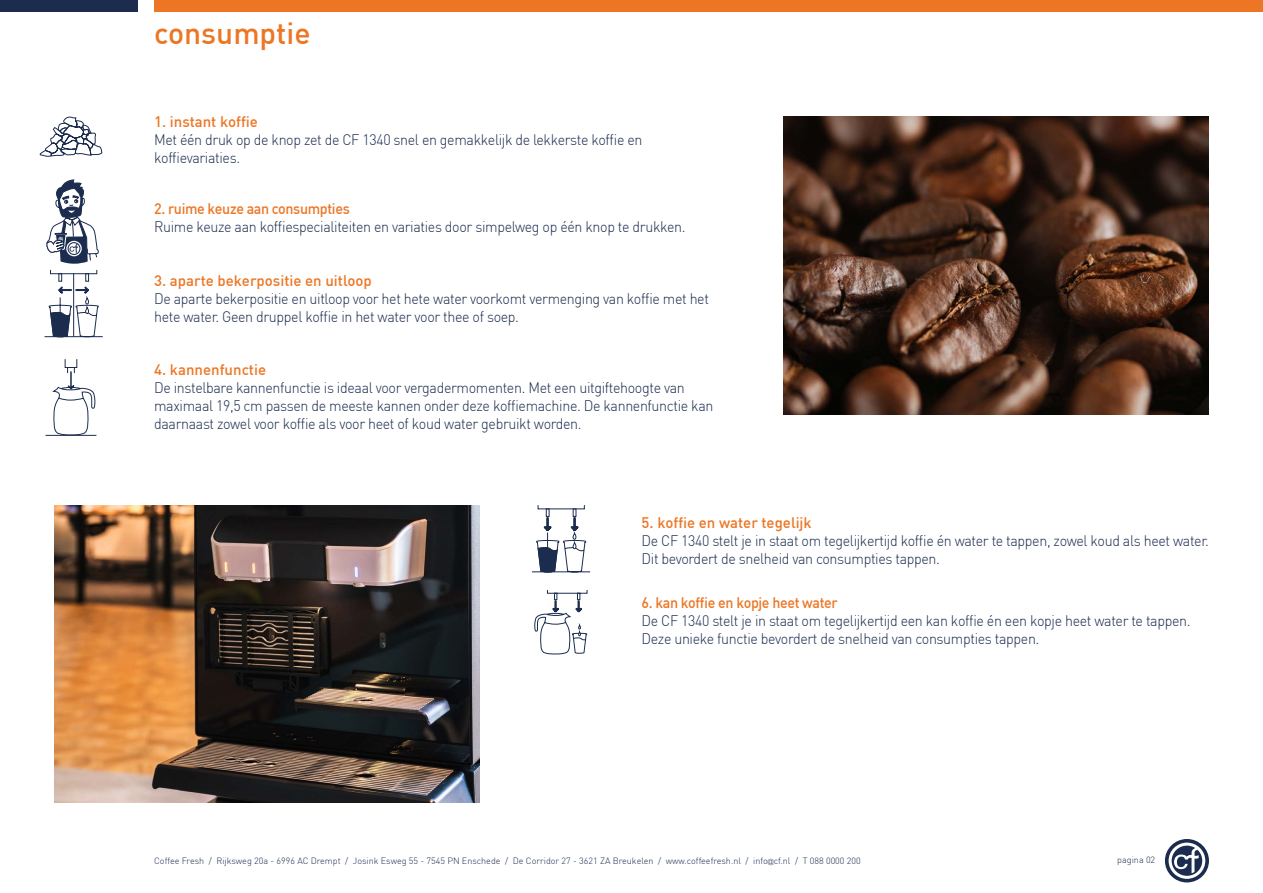
<style>
.page{position:relative;width:1263px;height:893px;background:#fff}
.page>*{position:absolute;margin:0;border:0;box-sizing:border-box;transform-origin:0 0}
.t1{font:500 30px "DIN Pro";color:#ec7624}
.t2{font:300 15px/18px "DIN Pro";letter-spacing:-.025em;color:#1b2c4e;scale:.95 1}
.t3{font:500 15px "DIN Pro";color:#ec7624}
.t4{font:500 15px "DIN Pro";letter-spacing:-.025em;color:#ec7624;scale:.95 1}
.t5{font:300 9px "DIN Pro";color:#1b2c4e}
.s1{font-family:"Gill Sans";font-size:7.5px}
</style>
<div class="page">
<div style="left:154px;top:0;width:1109px;height:11px;background:#ec7624"></div>
<div style="left:0;top:0;width:138px;height:11px;background:#1b2c4e"></div>
<svg style="left:1165px;top:839px;width:44px;height:43px"></svg>
<img style="left:783px;top:117px;width:426px;height:297px">
<img style="left:54px;top:505px;width:425px;height:298px">
<svg style="left:532px;top:505px;width:59px;height:68px"></svg>
<svg style="left:44px;top:180px;width:59px;height:157px"></svg>
<svg style="left:52px;top:359px;width:44px;height:76px"></svg>
<hr style="left:46px;top:435px;width:50px;height:1px;background:#1b2c4e">
<svg style="left:534px;top:590px;width:54px;height:65px"></svg>
<svg style="left:39px;top:116px;width:64px;height:41px"></svg>
<h1 class="t1" style="left:154px;top:14px;width:158px">consumptie</h1>
<p class="t3" style="left:154px;top:112px;width:105px">1. instant koffie</p>
<p class="t2" style="left:154px;top:131px;width:515px">Met één druk op de knop zet de CF 1340 snel en gemakkelijk de lekkerste koffie en koffievariaties.</p>
<p class="t4" style="left:154px;top:199px;width:207px">2. ruime keuze aan consumpties</p>
<p class="t2" style="left:154px;top:217px;width:561px">Ruime keuze aan koffiespecialiteiten en variaties door simpelweg op één knop te drukken.</p>
<p class="t3" style="left:154px;top:271px;width:219px">3. aparte bekerpositie en uitloop</p>
<p class="t2" style="left:154px;top:290px;width:585px">De aparte bekerpositie en uitloop voor het hete water voorkomt vermenging van koffie met het hete water. Geen druppel koffie in het water voor thee of soep.</p>
<p class="t3" style="left:154px;top:360px;width:113px">4. kannenfunctie</p>
<p class="t2" style="left:154px;top:378px;width:590px">De instelbare kannenfunctie is ideaal voor vergadermomenten. Met een uitgiftehoogte van maximaal 19,5 cm passen de meeste kannen onder deze koffiemachine. De kannenfunctie kan daarnaast zowel voor koffie als voor heet of koud water gebruikt worden.</p>
<p class="t3" style="left:641px;top:512px;width:172px">5. koffie en water tegelijk</p>
<p class="t2" style="left:641px;top:531px;width:599px">De CF 1340 stelt je in staat om tegelijkertijd koffie én water te tappen, zowel koud als heet water.<br>Dit bevordert de snelheid van consumpties tappen.</p>
<p class="t4" style="left:641px;top:592px;width:208px">6. kan koffie en kopje heet water</p>
<p class="t2" style="left:641px;top:611px;width:579px">De CF 1340 stelt je in staat om tegelijkertijd een kan koffie én een kopje heet water te tappen.<br>Deze unieke functie bevordert de snelheid van consumpties tappen.</p>
<p class="t5" style="left:154px;top:856px;width:708px">Coffee Fresh / Rijksweg 20a - 6996 AC Drempt / Josink Esweg 55 - 7545 PN Enschede / De Corridor 27 - 3621 ZA Breukelen / www.coffeefresh.nl / info<span class="s1">@</span>cf.nl / T 088 0000 200</p>
<p class="t5" style="left:1117px;top:854px;width:39px">pagina 02</p>
</div>
